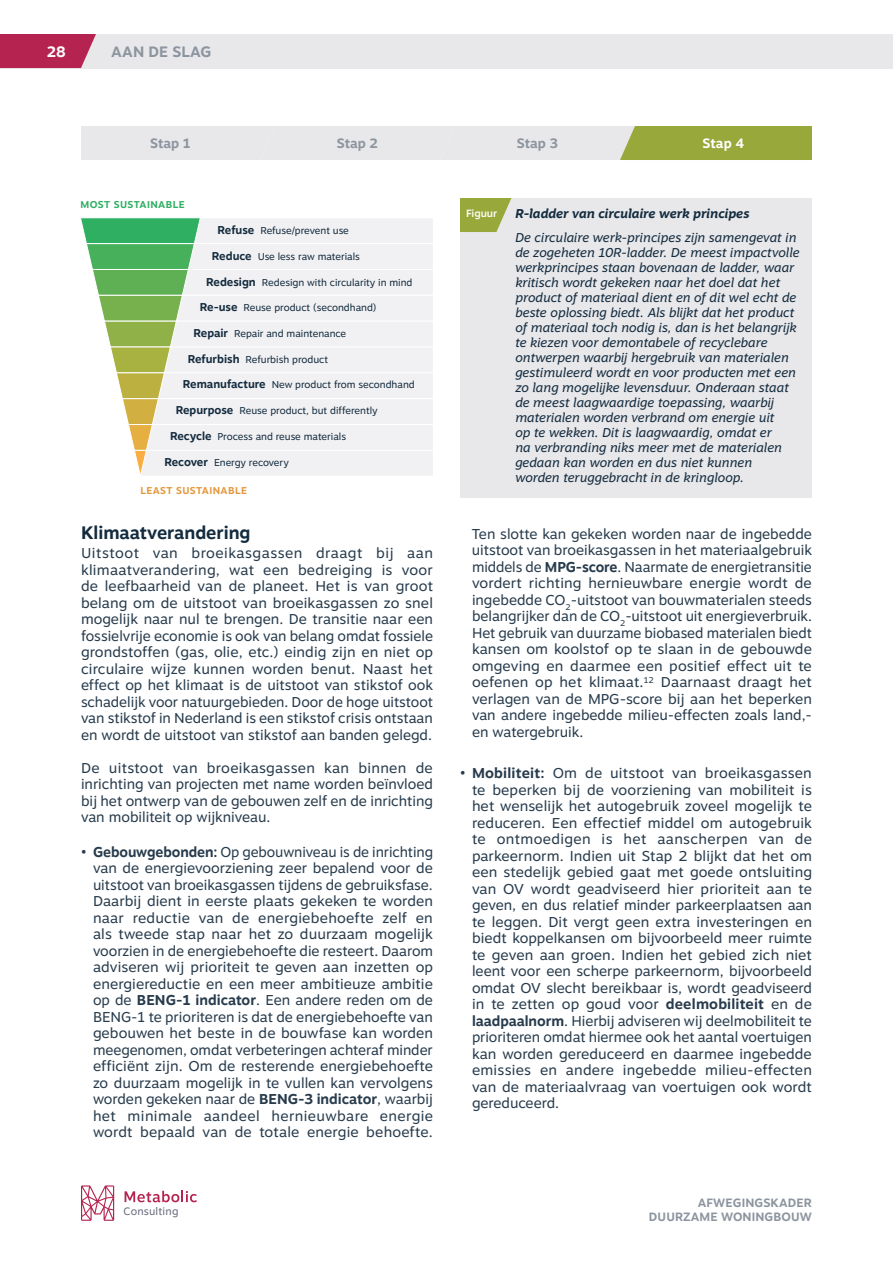
<style>
.page{position:relative;width:893px;height:1263px;background:#fff}
.page>*{position:absolute;margin:0;border:0;box-sizing:border-box;transform-origin:0 0}
.t1{font:700 18px "Motiva Sans";color:#122b3e}
.t2{font:700 15px "Motiva Sans";letter-spacing:.01em;color:#8c959f}
.t3{font:700 15px "Motiva Sans";color:#fff}
.t4{font:14.25px/16.5px "Motiva Sans";color:#273b4c;text-align:justify}
.t5{font:700 13.5px "Motiva Sans";letter-spacing:-.005em;color:#8c959f}
.t6{font:700 13.5px "Motiva Sans";color:#fff}
.t7{font:italic 12.75px/15px "Motiva Sans";color:#122b3e}
.t8{font:italic 700 12.75px "Motiva Sans";color:#122b3e}
.t9{font:700 12px/13.5px "Motiva Sans";letter-spacing:.01em;color:#8c959f;text-align:right}
.t10{font:10.65px "Motiva Sans";letter-spacing:.02em;color:#666b7a}
.t11{font:500 10.5px "Motiva Sans";color:#fff}
.t12{font:9.9px "Motiva Sans";color:#122b3e}
.t13{font:700 9.9px "Motiva Sans";letter-spacing:.04em;color:#e3983d}
.t14{font:700 9.9px "Motiva Sans";letter-spacing:.04em;color:#2eaf62}
.s1{font-weight:700;font-size:11.4px}
.s2{font-family:"Roboto";font-weight:900}
.s3{font-weight:700}
</style>
<div class="page">
<div style="left:0;top:34px;width:893px;height:34px;background:#e8e7ea"></div>
<svg style="left:0;top:34px;width:96px;height:34px;background:#b8335c"></svg>
<svg style="left:81px;top:1185px;width:33px;height:36px"></svg>
<svg style="left:125px;top:1191px;width:72px;height:11px"></svg>
<div style="left:140px;top:218px;width:293px;height:26px;background:#f1f0f2"></div>
<div style="left:140px;top:244px;width:293px;height:25px;background:#f1f0f2"></div>
<div style="left:140px;top:243px;width:294px;height:27px;border:1px solid #fff"></div>
<div style="left:140px;top:269px;width:293px;height:26px;background:#f1f0f2"></div>
<div style="left:140px;top:269px;width:294px;height:27px;border:1px solid #fff"></div>
<div style="left:140px;top:295px;width:293px;height:26px;background:#f1f0f2"></div>
<div style="left:140px;top:295px;width:294px;height:26px;border:1px solid #fff"></div>
<div style="left:140px;top:321px;width:293px;height:26px;background:#f1f0f2"></div>
<div style="left:140px;top:347px;width:293px;height:26px;background:#f1f0f2"></div>
<div style="left:140px;top:373px;width:293px;height:26px;background:#f1f0f2"></div>
<div style="left:140px;top:372px;width:294px;height:27px;border:1px solid #fff"></div>
<div style="left:140px;top:399px;width:293px;height:25px;background:#f1f0f2"></div>
<div style="left:140px;top:398px;width:294px;height:27px;border:1px solid #fff"></div>
<div style="left:140px;top:424px;width:293px;height:26px;background:#f1f0f2"></div>
<div style="left:140px;top:424px;width:294px;height:27px;border:1px solid #fff"></div>
<div style="left:140px;top:450px;width:293px;height:26px;background:#f1f0f2"></div>
<div style="left:140px;top:450px;width:294px;height:27px;border:1px solid #fff"></div>
<svg style="left:80px;top:217px;width:121px;height:260px"></svg>
<div style="left:460px;top:198px;width:352px;height:299px;background:#e8e7ea"></div>
<svg style="left:460px;top:198px;width:51px;height:34px;background:#a3b052"></svg>
<svg style="left:81px;top:126px;width:731px;height:34px;background:#d4d7bd"></svg>
<p class="t3" style="left:47px;top:40px;width:21px">28</p>
<p class="t2" style="left:111px;top:40px;width:102px">AAN DE SLAG</p>
<p class="t5" style="left:150px;top:133px;width:42px">Stap 1</p>
<p class="t5" style="left:337px;top:133px;width:43px">Stap 2</p>
<p class="t5" style="left:517px;top:133px;width:43px">Stap 3</p>
<p class="t6" style="left:703px;top:133px;width:43px">Stap 4</p>
<p class="t14" style="left:80px;top:197px;width:106px">MOST SUSTAINABLE</p>
<p class="t12" style="left:217px;top:223px;width:133px"><span class="s1">Refuse</span> Refuse/prevent use</p>
<p class="t12" style="left:212px;top:249px;width:150px"><span class="s1">Reduce</span> Use less raw materials</p>
<p class="t12" style="left:206px;top:275px;width:208px"><span class="s1">Redesign</span> Redesign with circularity in mind</p>
<p class="t12" style="left:200px;top:301px;width:178px"><span class="s1">Re-use</span> Reuse product (secondhand)</p>
<p class="t12" style="left:193px;top:326px;width:154px"><span class="s1">Repair</span> Repair and maintenance</p>
<p class="t12" style="left:188px;top:352px;width:142px"><span class="s1">Refurbish</span> Refurbish product</p>
<p class="t12" style="left:183px;top:378px;width:233px"><span class="s1">Remanufacture</span> New product from secondhand</p>
<p class="t12" style="left:176px;top:403px;width:203px"><span class="s1">Repurpose</span> Reuse product, but differently</p>
<p class="t12" style="left:170px;top:429px;width:178px"><span class="s1">Recycle</span> Process and reuse materials</p>
<p class="t12" style="left:164px;top:455px;width:126px"><span class="s1">Recover</span> Energy recovery</p>
<p class="t13" style="left:140px;top:483px;width:108px">LEAST SUSTAINABLE</p>
<p class="t1" style="left:81px;top:519px;width:171px">Klimaatverandering</p>
<p class="t4" style="left:81px;top:545px;width:354px">Uitstoot van broeikasgassen draagt bij aan klimaatverandering, wat een bedreiging is voor de leefbaarheid van de planeet. Het is van groot belang om de uitstoot van broeikasgassen zo snel mogelijk naar nul te brengen. De transitie naar een fossielvrije economie is ook van belang omdat fossiele grondstoffen (gas, olie, etc.) eindig zijn en niet op circulaire wijze kunnen worden benut. Naast het effect op het klimaat is de uitstoot van stikstof ook schadelijk voor natuurgebieden. Door de hoge uitstoot van stikstof in Nederland is een stikstof crisis ontstaan en wordt de uitstoot van stikstof aan banden gelegd.</p>
<p class="t4" style="left:81px;top:759px;width:353px">De uitstoot van broeikasgassen kan binnen de inrichting van projecten met name worden beïnvloed bij het ontwerp van de gebouwen zelf en de inrichting van mobiliteit op wijkniveau.</p>
<p class="t4" style="left:93px;top:843px;width:342px;text-indent:-12px"><span class="s2">•</span> <span class="s3">Gebouwgebonden:</span> Op gebouwniveau is de inrichting van de energievoorziening zeer bepalend voor de uitstoot van broeikasgassen tijdens de gebruiksfase.<br>Daarbij dient in eerste plaats gekeken te worden naar reductie van de energiebehoefte zelf en als tweede stap naar het zo duurzaam mogelijk voorzien in de energiebehoefte die resteert. Daarom adviseren wij prioriteit te geven aan inzetten op energiereductie en een meer ambitieuze ambitie op de <span class="s3">BENG-1 indicator</span>. Een andere reden om de BENG-1 te prioriteren is dat de energiebehoefte van gebouwen het beste in de bouwfase kan worden meegenomen, omdat verbeteringen achteraf minder efficiënt zijn. Om de resterende energiebehoefte zo duurzaam mogelijk in te vullen kan vervolgens worden gekeken naar de <span class="s3">BENG-3 indicator</span>, waarbij het minimale aandeel hernieuwbare energie wordt bepaald van de totale energie behoefte.</p>
<p class="t11" style="left:466px;top:206px;width:33px">Figuur</p>
<p class="t8" style="left:515px;top:204px;width:236px">R-ladder van circulaire werk principes</p>
<p class="t7" style="left:515px;top:230px;width:286px">De circulaire werk-principes zijn samengevat in de zogeheten 10R-ladder. De meest impactvolle werkprincipes staan bovenaan de ladder, waar kritisch wordt gekeken naar het doel dat het product of materiaal dient en of dit wel echt de beste oplossing biedt. Als blijkt dat het product of materiaal toch nodig is, dan is het belangrijk te kiezen voor demontabele of recyclebare ontwerpen waarbij hergebruik van materialen gestimuleerd wordt en voor producten met een zo lang mogelijke levensduur. Onderaan staat de meest laagwaardige toepassing, waarbij materialen worden verbrand om energie uit<br>op te wekken. Dit is laagwaardig, omdat er<br>na verbranding niks meer met de materialen gedaan kan worden en dus niet kunnen worden teruggebracht in de kringloop.</p>
<p class="t4" style="left:472px;top:525px;width:342px">Ten slotte kan gekeken worden naar de ingebedde uitstoot van broeikasgassen in het materiaalgebruik middels de <span class="s3">MPG-score</span>. Naarmate de energietransitie vordert richting hernieuwbare energie wordt de ingebedde CO<sub>2</sub>-uitstoot van bouwmaterialen steeds belangrijker dan de CO<sub>2</sub>-uitstoot uit energieverbruik.<br>Het gebruik van duurzame biobased materialen biedt kansen om koolstof op te slaan in de gebouwde omgeving en daarmee een positief effect uit te oefenen op het klimaat.<sup>12</sup> Daarnaast draagt het verlagen van de MPG-score bij aan het beperken van andere ingebedde milieu-effecten zoals land,- en watergebruik.</p>
<p class="t4" style="left:472px;top:765px;width:342px;text-indent:-12px"><span class="s2">•</span> <span class="s3">Mobiliteit:</span> Om de uitstoot van broeikasgassen te beperken bij de voorziening van mobiliteit is het wenselijk het autogebruik zoveel mogelijk te reduceren. Een effectief middel om autogebruik te ontmoedigen is het aanscherpen van de parkeernorm. Indien uit Stap 2 blijkt dat het om een stedelijk gebied gaat met goede ontsluiting van OV wordt geadviseerd hier prioriteit aan te geven, en dus relatief minder parkeerplaatsen aan te leggen. Dit vergt geen extra investeringen en biedt koppelkansen om bijvoorbeeld meer ruimte te geven aan groen. Indien het gebied zich niet leent voor een scherpe parkeernorm, bijvoorbeeld omdat OV slecht bereikbaar is, wordt geadviseerd in te zetten op goud voor <span class="s3">deelmobiliteit</span> en de <span class="s3">laadpaalnorm</span>. Hierbij adviseren wij deelmobiliteit te prioriteren omdat hiermee ook het aantal voertuigen kan worden gereduceerd en daarmee ingebedde emissies en andere ingebedde milieu-effecten van de materiaalvraag van voertuigen ook wordt gereduceerd.</p>
<p class="t10" style="left:124px;top:1203px;width:56px">Consulting</p>
<p class="t9" style="left:649px;top:1196px;width:164px">AFWEGINGSKADER<br>DUURZAME WONINGBOUW</p>
</div>
